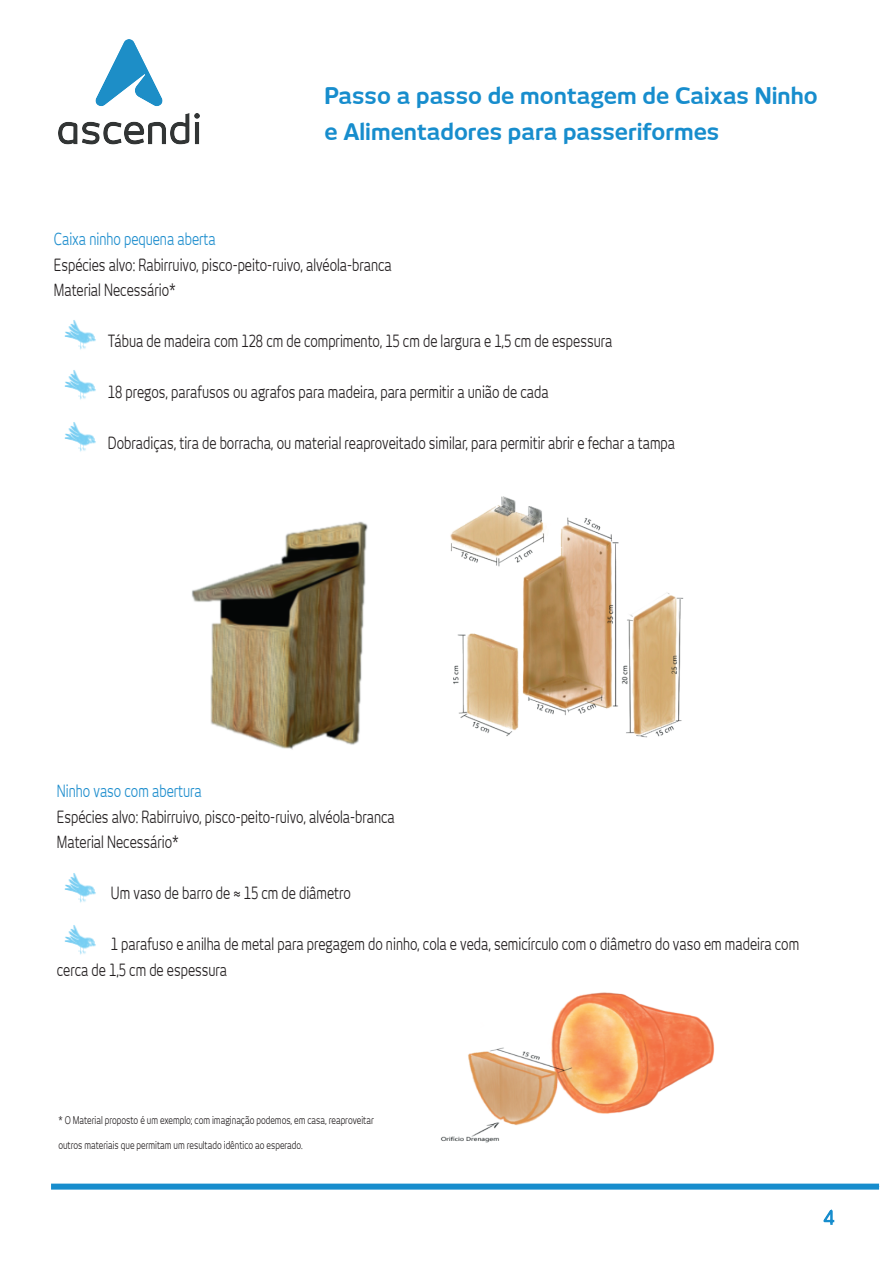
<style>
.page{position:relative;width:894px;height:1263px;background:#fff}
.page>*{position:absolute;margin:0;border:0;box-sizing:border-box;transform-origin:0 0}
.t1{font:700 22.5px/36px "New June";color:#178dcd}
.t2{font:16.5px/25.5px "New June";color:#231f20;scale:.74 1}
.t3{font:16.5px "New June";color:#1d8dcd;scale:.74 1}
.t4{font:10.5px "New June";color:#231f20;scale:.74 1}
</style>
<div class="page">
<img style="left:432px;top:992px;width:293px;height:198px">
<img style="left:58px;top:39px;width:142px;height:106px">
<div style="left:51px;top:1183px;width:827px;height:6px;background:#178dcd"></div>
<svg style="left:823px;top:1209px;width:11px;height:16px"></svg>
<img style="left:191px;top:521px;width:177px;height:229px">
<img style="left:450px;top:496px;width:234px;height:242px">
<img style="left:65px;top:320px;width:29px;height:15px">
<img style="left:64px;top:335px;width:32px;height:52px">
<img style="left:64px;top:387px;width:32px;height:65px">
<img style="left:64px;top:873px;width:31px;height:17px">
<img style="left:64px;top:890px;width:32px;height:65px">
<h1 class="t1" style="left:324px;top:77px;width:494px">Passo a passo de montagem de Caixas Ninho e Alimentadores para passeriformes</h1>
<p class="t3" style="left:54px;top:229px;width:220px">Caixa ninho pequena aberta</p>
<p class="t2" style="left:54px;top:252px;width:458px">Espécies alvo: Rabirruivo, pisco-peito-ruivo, alvéola-branca<br>Material Necessário*</p>
<p class="t2" style="left:108px;top:328px;width:683px">Tábua de madeira com 128 cm de comprimento, 15 cm de largura e 1,5 cm de espessura</p>
<p class="t2" style="left:108px;top:379px;width:597px">18 pregos, parafusos ou agrafos para madeira, para permitir a união de cada</p>
<p class="t2" style="left:108px;top:430px;width:767px">Dobradiças, tira de borracha, ou material reaproveitado similar, para permitir abrir e fechar a tampa</p>
<p class="t3" style="left:57px;top:782px;width:197px">Ninho vaso com abertura</p>
<p class="t2" style="left:57px;top:804px;width:458px">Espécies alvo: Rabirruivo, pisco-peito-ruivo, alvéola-branca<br>Material Necessário*</p>
<p class="t2" style="left:111px;top:880px;width:326px">Um vaso de barro de ≈ 15 cm de diâmetro</p>
<p class="t2" style="left:57px;top:931px;width:1004px;text-indent:54px">1 parafuso e anilha de metal para pregagem do ninho, cola e veda, semicírculo com o diâmetro do vaso em madeira com cerca de 1,5 cm de espessura</p>
<p class="t4" style="left:58px;top:1114px;width:427px">* O Material proposto é um exemplo; com imaginação podemos, em casa, reaproveitar</p>
<p class="t4" style="left:58px;top:1139px;width:331px">outros materiais que permitam um resultado idêntico ao esperado.</p>
</div>
